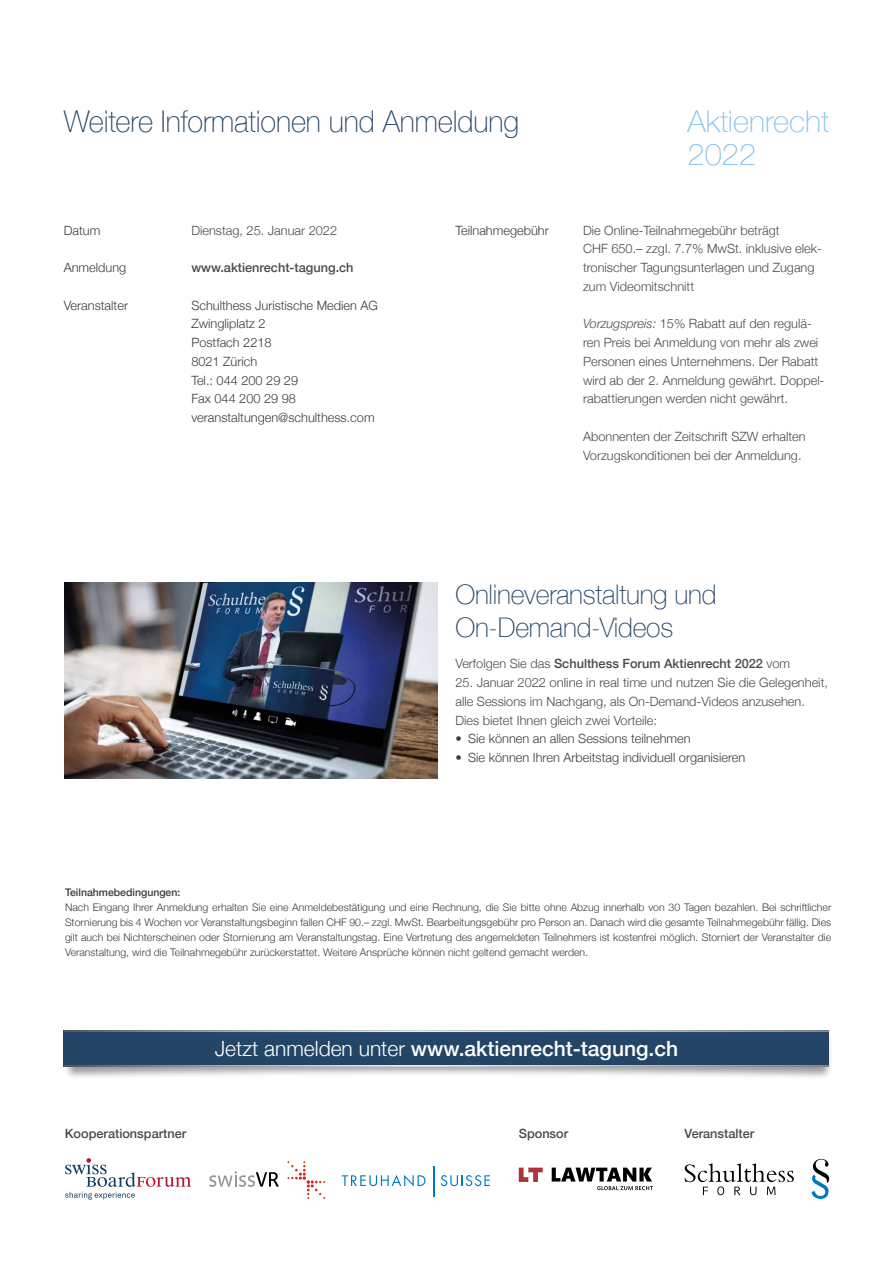
<style>
.page{position:relative;width:893px;height:1263px;background:#fff}
.page>*{position:absolute;margin:0;border:0;box-sizing:border-box;transform-origin:0 0}
.t1{font:100 30px "Helvetica Neue";letter-spacing:-.005em;color:#244565}
.t2{font:100 30px/33px "Helvetica Neue";color:#86c3eb}
.t3{font:100 27px/32.4px "Helvetica Neue";letter-spacing:-.01em;color:#244565}
.t4{font:500 21px "Helvetica Neue";color:#fff}
.t5{font:300 12.75px/18.8px "Helvetica Neue";color:#4a4a49}
.t6{font:300 12.75px/18.8px "Helvetica Neue";color:#3c3c3b}
.t7{font:500 12.75px "Helvetica Neue";color:#4a4a49}
.t8{font:300 10.5px/15px "Helvetica Neue";color:#3c3c3b;text-align:justify}
.t9{font:500 10.5px "Helvetica Neue";color:#3c3c3b}
.s1{font-style:italic}
.s2{font-weight:300}
</style>
<div class="page">
<hr style="left:892px;top:0;width:1px;height:1263px;background:#244565">
<div style="left:63px;top:1031px;width:770px;height:49px;background:#000;opacity:.4"></div>
<div style="left:64px;top:1030px;width:765px;height:37px;background:#244565"></div>
<hr style="left:64px;top:1030px;width:765px;height:2px;background:#fff">
<hr style="left:64px;top:1065px;width:765px;height:2px;background:#fff">
<svg style="left:209px;top:1171px;width:70px;height:16px"></svg>
<svg style="left:287px;top:1161px;width:38px;height:38px"></svg>
<svg style="left:65px;top:1158px;width:126px;height:41px"></svg>
<svg style="left:552px;top:1167px;width:101px;height:23px"></svg>
<svg style="left:519px;top:1167px;width:24px;height:15px"></svg>
<svg style="left:342px;top:1175px;width:83px;height:11px"></svg>
<svg style="left:441px;top:1175px;width:49px;height:11px"></svg>
<hr style="left:433px;top:1166px;width:1px;height:30px;background:#0079c2">
<svg style="left:685px;top:1163px;width:109px;height:32px"></svg>
<svg style="left:812px;top:1159px;width:17px;height:40px"></svg>
<img style="left:65px;top:582px;width:372px;height:197px">
<h1 class="t1" style="left:64px;top:99px;width:457px">Weitere Informationen und Anmeldung</h1>
<h1 class="t2" style="left:687px;top:104px;width:143px">Aktienrecht<br>2022</h1>
<p class="t6" style="left:64px;top:220px;width:38px">Datum</p>
<p class="t5" style="left:191px;top:220px;width:147px">Dienstag, 25. Januar 2022</p>
<p class="t6" style="left:64px;top:257px;width:64px">Anmeldung</p>
<p class="t7" style="left:191px;top:257px;width:164px">www.aktienrecht-tagung.ch</p>
<p class="t6" style="left:64px;top:295px;width:66px">Veranstalter</p>
<p class="t6" style="left:191px;top:295px;width:188px">Schulthess Juristische Medien AG<br>Zwingliplatz 2<br>Postfach 2218<br>8021 Zürich<br>Tel.: 044 200 29 29<br>Fax 044 200 29 98 veranstaltungen@schulthess.com</p>
<p class="t6" style="left:455px;top:220px;width:95px">Teilnahmegebühr</p>
<p class="t5" style="left:583px;top:220px;width:240px">Die Online-Teilnahmegebühr beträgt<br>CHF 650.– zzgl. 7.7% MwSt. inklusive elek&shy;tronischer Tagungsunterlagen und Zugang zum Videomitschnitt</p>
<p class="t5" style="left:583px;top:314px;width:243px"><span class="s1">Vorzugspreis:</span> 15% Rabatt auf den regulä&shy;ren Preis bei Anmeldung von mehr als zwei Personen eines Unternehmens. Der Rabatt wird ab der 2. Anmeldung gewährt. Doppel&shy;rabattierungen werden nicht gewährt.</p>
<p class="t5" style="left:583px;top:426px;width:224px">Abonnenten der Zeitschrift SZW erhalten<br>Vorzugskonditionen bei der Anmeldung.</p>
<h2 class="t3" style="left:455px;top:577px;width:263px">Onlineveranstaltung und<br>On-Demand-Videos</h2>
<p class="t7" style="left:455px;top:653px;width:336px"><span class="s2">Verfolgen Sie das</span> Schulthess Forum Aktienrecht 2022 <span class="s2">vom</span></p>
<p class="t5" style="left:455px;top:672px;width:374px">25. Januar 2022 online in real time und nutzen Sie die Gelegenheit, alle Sessions im Nachgang, als On-Demand-Videos anzusehen.<br>Dies bietet Ihnen gleich zwei Vorteile:</p>
<p class="t6" style="left:455px;top:728px;width:237px">• Sie können an allen Sessions teilnehmen</p>
<p class="t6" style="left:455px;top:747px;width:291px">• Sie können Ihren Arbeitstag individuell organisieren</p>
<p class="t9" style="left:65px;top:883px;width:117px">Teilnahmebedingungen:</p>
<p class="t8" style="left:65px;top:899px;width:768px">Nach Eingang Ihrer Anmeldung erhalten Sie eine Anmeldebestätigung und eine Rechnung, die Sie bitte ohne Abzug innerhalb von 30 Tagen bezahlen. Bei schriftlicher Stornierung bis 4 Wochen vor Veranstaltungsbeginn fallen CHF 90.– zzgl. MwSt. Bearbeitungsgebühr pro Person an. Danach wird die gesamte Teilnahmegebühr fällig. Dies gilt auch bei Nichterscheinen oder Stornierung am Veranstaltungstag. Eine Vertretung des angemeldeten Teilnehmers ist kostenfrei möglich. Storniert der Veranstalter die Veranstaltung, wird die Teilnahmegebühr zurückerstattet. Weitere Ansprüche können nicht geltend gemacht werden.</p>
<h3 class="t4" style="left:215px;top:1032px;width:465px"><span class="s2">Jetzt anmelden unter</span> www.aktienrecht-tagung.ch</h3>
<p class="t7" style="left:65px;top:1123px;width:123px">Kooperationspartner</p>
<p class="t7" style="left:519px;top:1123px;width:51px">Sponsor</p>
<p class="t7" style="left:685px;top:1123px;width:71px">Veranstalter</p>
</div>
